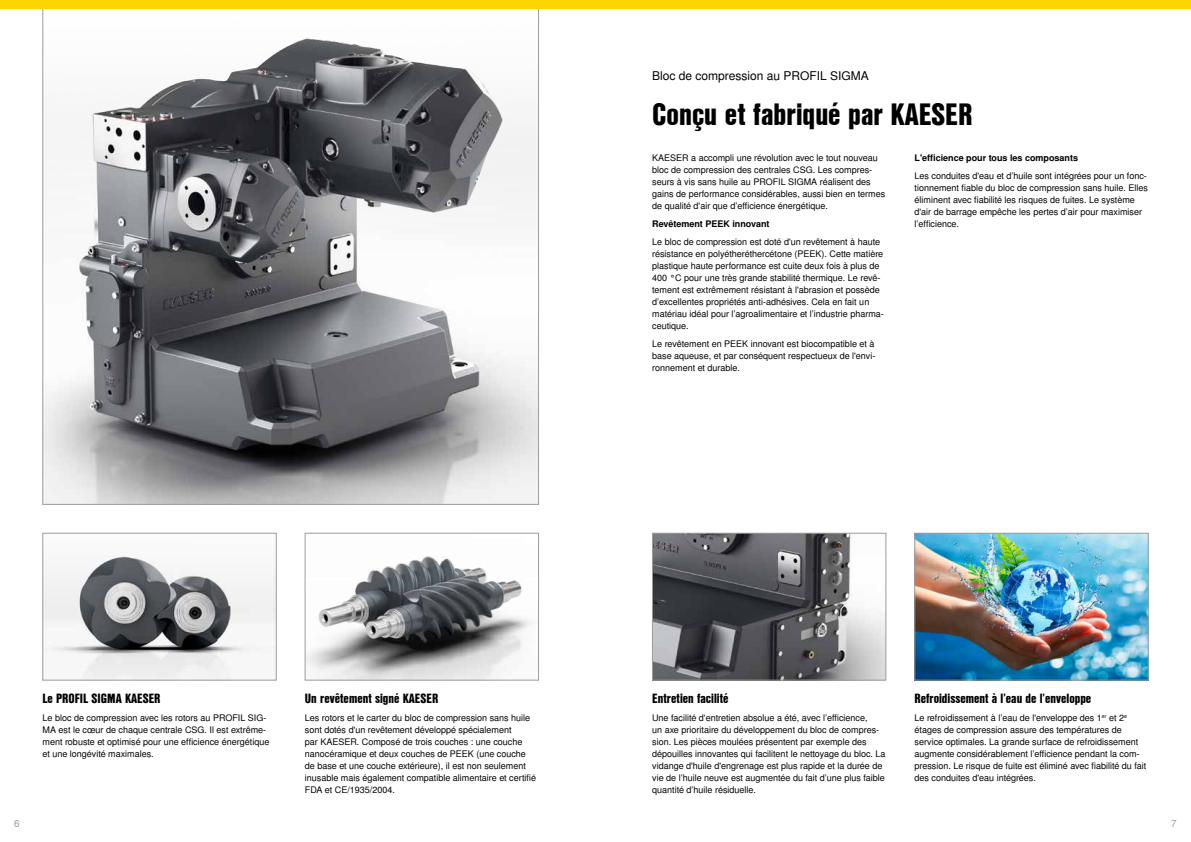
<style>
.page{position:relative;width:1191px;height:842px;background:#fff}
.page>*{position:absolute;margin:0;border:0;box-sizing:border-box;transform-origin:0 0}
.t1{font:30px "Nimbus San L Bla Con";color:#000}
.t2{font:13px "Nimbus San L Bla Con";color:#000}
.t3{font:12px "Nimbus San L";color:#000}
.t4{font:10px "Nimbus San L";color:#9d9d9c}
.t5{font:9px/12px "Nimbus San L";color:#000}
.t6{font:700 9px "Nimbus San L";color:#000}
</style>
<div class="page">
<img style="left:45px;top:556px;width:229px;height:122px">
<div style="left:43px;top:533px;width:233px;height:147px;border:1px solid #9d9d9c"></div>
<img style="left:916px;top:535px;width:230px;height:143px">
<div style="left:914px;top:533px;width:234px;height:147px;border:1px solid #9d9d9c"></div>
<img style="left:307px;top:556px;width:225px;height:122px">
<div style="left:305px;top:533px;width:234px;height:147px;border:1px solid #9d9d9c"></div>
<img style="left:654px;top:535px;width:230px;height:143px">
<div style="left:652px;top:533px;width:234px;height:147px;border:1px solid #9d9d9c"></div>
<svg style="left:43px;top:9px;width:496px;height:496px"></svg>
<div style="left:0;top:0;width:1191px;height:9px;background:#ffd500"></div>
<h3 class="t3" style="left:652px;top:69px;width:218px">Bloc de compression au PROFIL SIGMA</h3>
<h1 class="t1" style="left:652px;top:91px;width:322px">Conçu et fabriqué par KAESER</h1>
<p class="t5" style="left:652px;top:152px;width:235px">KAESER a accompli une révolution avec le tout nouveau bloc de compression des centrales CSG. Les compres&shy;seurs à vis sans huile au PROFIL SIGMA réalisent des gains de performance considérables, aussi bien en termes de qualité d'air que d’efficience énergétique.</p>
<p class="t6" style="left:652px;top:218px;width:119px">Revêtement PEEK innovant</p>
<p class="t5" style="left:652px;top:236px;width:233px">Le bloc de compression est doté d'un revêtement à haute résistance en polyétheréthercétone (PEEK). Cette matière plastique haute performance est cuite deux fois à plus de 400 °C pour une très grande stabilité thermique. Le revê&shy;tement est extrêmement résistant à l'abrasion et possède d’excellentes propriétés anti-adhésives. Cela en fait un matériau idéal pour l’agroalimentaire et l’industrie pharma&shy;ceutique.</p>
<p class="t5" style="left:652px;top:338px;width:225px;text-align:justify">Le revêtement en PEEK innovant est biocompatible et à base aqueuse, et par conséquent respectueux de l'envi&shy;ronnement et durable.</p>
<p class="t6" style="left:914px;top:152px;width:165px">L'efficience pour tous les composants</p>
<p class="t5" style="left:914px;top:170px;width:235px">Les conduites d'eau et d’huile sont intégrées pour un fonc&shy;tionnement fiable du bloc de compression sans huile. Elles éliminent avec fiabilité les risques de fuites. Le système d'air de barrage empêche les pertes d’air pour maximiser l’efficience.</p>
<h2 class="t2" style="left:43px;top:688px;width:119px">Le PROFIL SIGMA KAESER</h2>
<p class="t5" style="left:43px;top:712px;width:228px">Le bloc de compression avec les rotors au PROFIL SIG-MA est le cœur de chaque centrale CSG. Il est extrême&shy;ment robuste et optimisé pour une efficience énergétique et une longévité maximales.</p>
<h2 class="t2" style="left:305px;top:688px;width:135px">Un revêtement signé KAESER</h2>
<p class="t5" style="left:305px;top:712px;width:233px">Les rotors et le carter du bloc de compression sans huile sont dotés d'un revêtement développé spécialement<br>par KAESER. Composé de trois couches : une couche nanocéramique et deux couches de PEEK (une couche de base et une couche extérieure), il est non seulement inusable mais également compatible alimentaire et certifié FDA et CE/1935/2004.</p>
<h2 class="t2" style="left:652px;top:688px;width:78px">Entretien facilité</h2>
<p class="t5" style="left:652px;top:712px;width:235px">Une facilité d'entretien absolue a été, avec l’efficience,<br>un axe prioritaire du développement du bloc de compres&shy;sion. Les pièces moulées présentent par exemple des dépouilles innovantes qui facilitent le nettoyage du bloc. La vidange d'huile d'engrenage est plus rapide et la durée de vie de l’huile neuve est augmentée du fait d’une plus faible quantité d’huile résiduelle.</p>
<h2 class="t2" style="left:914px;top:688px;width:178px">Refroidissement à l’eau de l’enveloppe</h2>
<p class="t5" style="left:914px;top:712px;width:233px">Le refroidissement à l’eau de l'enveloppe des 1<sup>er</sup> et 2<sup>e </sup>étages de compression assure des températures de service optimales. La grande surface de refroidissement augmente considérablement l’efficience pendant la com&shy;pression. Le risque de fuite est éliminé avec fiabilité du fait des conduites d'eau intégrées.</p>
<p class="t4" style="left:14px;top:817px;width:7px">6</p>
<p class="t4" style="left:1171px;top:817px;width:7px">7</p>
</div>
